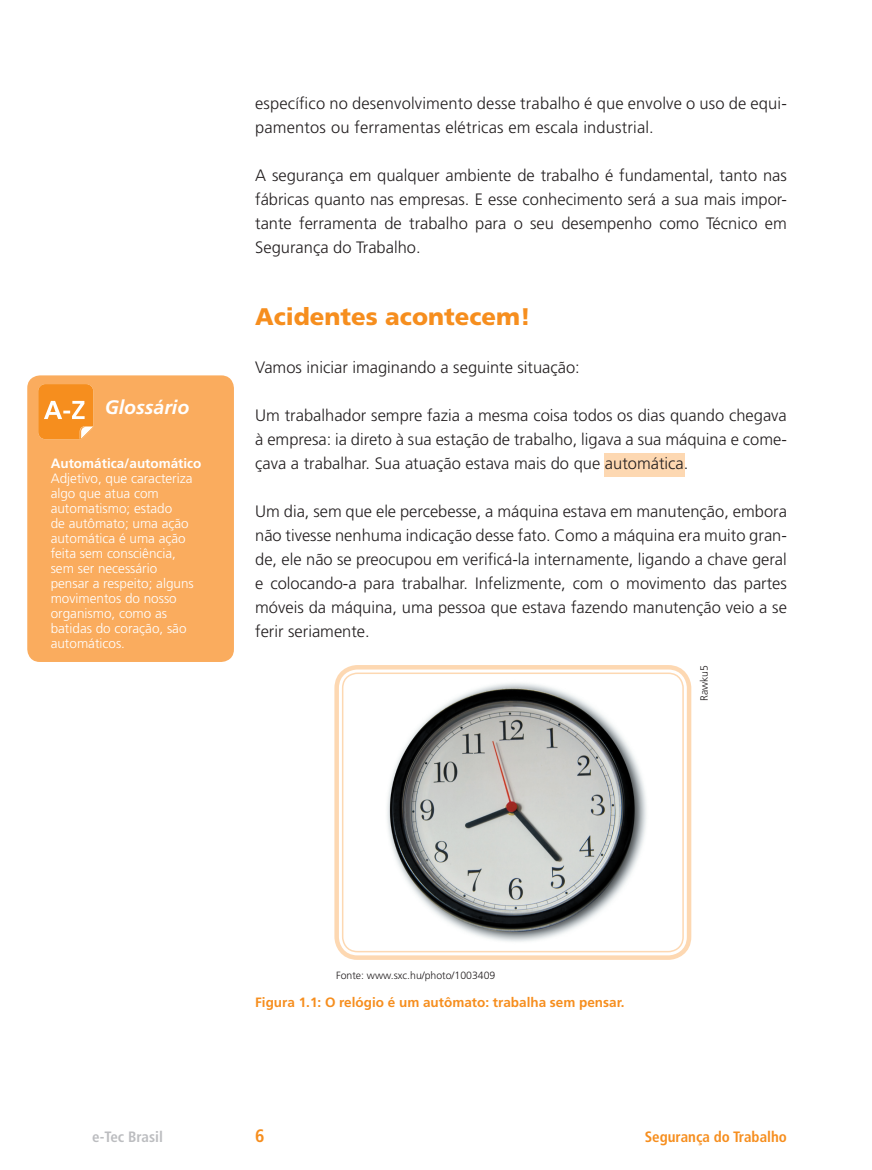
<style>
.page{position:relative;width:872px;height:1170px;background:#fff}
.page>*{position:absolute;margin:0;border:0;box-sizing:border-box;transform-origin:0 0}
.t1{font:900 24px "Frutiger LT Std";color:#f68e1e}
.t2{font:italic 700 19.5px "Frutiger LT Std";color:#fff}
.t3{font:700 condensed 18px "Frutiger LT Std";color:#f68e1e}
.t4{font:300 16.5px/24px "Frutiger LT Std";color:#231f20;text-align:justify}
.t5{font:700 condensed 15px "Frutiger LT Std";color:#f68e1e}
.t6{font:700 condensed 15px "Frutiger LT Std";color:#bcbdc0}
.t7{font:300 13.5px/15px "Frutiger LT Std";color:#fff}
.t8{font:700 13.5px "Frutiger LT Std";color:#f68e1e}
.t9{font:700 13.5px "Frutiger LT Std";color:#fff}
.t10{font:300 10.5px "Frutiger LT Std";color:#231f20}
</style>
<div class="page">
<div style="left:604px;top:453px;width:81px;height:23px;background:#fdd8b2"></div>
<img style="left:387px;top:683px;width:260px;height:259px">
<div style="left:334px;top:665px;width:357px;height:294px;border:4px solid #fdd8b2;border-radius:21px"></div>
<div style="left:342px;top:672px;width:342px;height:280px;border:2px solid #fdd8b2;border-radius:15px"></div>
<div style="left:27px;top:375px;width:207px;height:287px;background:#faac5e;border-radius:13px"></div>
<svg style="left:38px;top:384px;width:55px;height:55px;background:#f79c3b"></svg>
<p class="t2" style="left:105px;top:396px;width:86px">Glossário</p>
<p class="t9" style="left:51px;top:455px;width:152px">Automática/automático</p>
<p class="t7" style="left:51px;top:471px;width:145px">Adjetivo, que caracteriza algo que atua com automatismo; estado<br>de autômato; uma ação automática é uma ação feita sem consciência, sem ser necessário pensar a respeito; alguns movimentos do nosso organismo, como as batidas do coração, são automáticos.</p>
<p class="t4" style="left:255px;top:92px;width:533px">específico no desenvolvimento desse trabalho é que envolve o uso de equi&shy;pamentos ou ferramentas elétricas em escala industrial.</p>
<p class="t4" style="left:255px;top:164px;width:533px">A segurança em qualquer ambiente de trabalho é fundamental, tanto nas fábricas quanto nas empresas. E esse conhecimento será a sua mais impor&shy;tante ferramenta de trabalho para o seu desempenho como Técnico em Segurança do Trabalho.</p>
<h1 class="t1" style="left:255px;top:302px;width:277px">Acidentes acontecem!</h1>
<p class="t4" style="left:255px;top:356px;width:326px">Vamos iniciar imaginando a seguinte situação:</p>
<p class="t4" style="left:255px;top:404px;width:533px">Um trabalhador sempre fazia a mesma coisa todos os dias quando chegava à empresa: ia direto à sua estação de trabalho, ligava a sua máquina e come&shy;çava a trabalhar. Sua atuação estava mais do que automática.</p>
<p class="t4" style="left:255px;top:500px;width:533px">Um dia, sem que ele percebesse, a máquina estava em manutenção, embora não tivesse nenhuma indicação desse fato. Como a máquina era muito gran&shy;de, ele não se preocupou em verificá-la internamente, ligando a chave geral e colocando-a para trabalhar. Infelizmente, com o movimento das partes móveis da máquina, uma pessoa que estava fazendo manutenção veio a se ferir seriamente.</p>
<p class="t10" style="left:698px;top:701px;width:38px;rotate:-90deg">Rawku5</p>
<p class="t10" style="left:336px;top:969px;width:161px">Fonte: www.sxc.hu/photo/1003409</p>
<p class="t8" style="left:255px;top:993px;width:371px">Figura 1.1: O relógio é um autômato: trabalha sem pensar.</p>
<p class="t6" style="left:92px;top:1127px;width:72px">e-Tec Brasil</p>
<p class="t3" style="left:255px;top:1124px;width:11px">6</p>
<p class="t5" style="left:645px;top:1127px;width:144px">Segurança do Trabalho</p>
</div>
